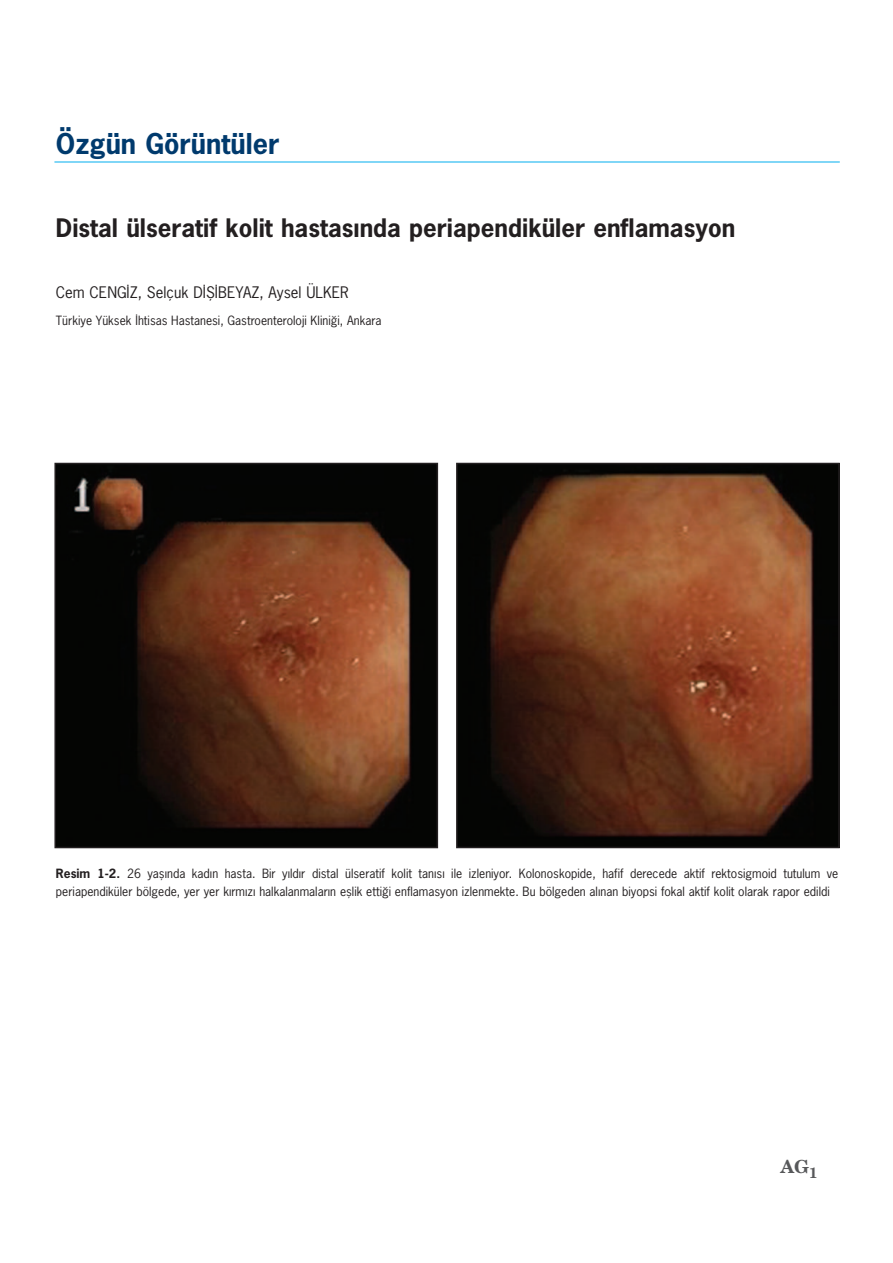
<style>
.page{position:relative;width:893px;height:1263px;background:#fff}
.page>*{position:absolute;margin:0;border:0;box-sizing:border-box;transform-origin:0 0}
.t1{font:700 27px "News Gothic";color:#003a6d}
.t2{font:700 24px "News Gothic";color:#231f20}
.t3{font:700 18px "New Century Schlbk TR";color:#57585a}
.t4{font:15px "News Gothic";color:#231f20}
.t5{font:12px/17.7px "News Gothic";color:#231f20}
.s1{font-weight:700}
</style>
<div class="page">
<img style="left:57px;top:466px;width:378px;height:379px">
<div style="left:54px;top:463px;width:384px;height:385px;border:2px solid #231f20"></div>
<img style="left:459px;top:466px;width:377px;height:379px">
<div style="left:456px;top:463px;width:383px;height:385px;border:2px solid #231f20"></div>
<hr style="left:54px;top:162px;width:785px;height:1px;background:#00aeef">
<h1 class="t1" style="left:56px;top:133px;width:225px">Özgün Görüntüler</h1>
<h2 class="t2" style="left:56px;top:219px;width:680px">Distal ülseratif kolit hastasında periapendiküler enflamasyon</h2>
<p class="t4" style="left:56px;top:286px;width:294px">Cem CENGİZ, Selçuk DİŞİBEYAZ, Aysel ÜLKER</p>
<p class="t5" style="left:56px;top:313px;width:327px">Türkiye Yüksek İhtisas Hastanesi, Gastroenteroloji Kliniği, Ankara</p>
<p class="t5" style="left:56px;top:866px;width:783px"><span class="s1">Resim 1-2.</span> 26 yaşında kadın hasta. Bir yıldır distal ülseratif kolit tanısı ile izleniyor. Kolonoskopide, hafif derecede aktif rektosigmoid tutulum ve periapendiküler bölgede, yer yer kırmızı halkalanmaların eşlik ettiği enflamasyon izlenmekte. Bu bölgeden alınan biyopsi fokal aktif kolit olarak rapor edildi</p>
<h3 class="t3" style="left:780px;top:1158px;width:39px">AG<sub>1</sub></h3>
</div>
